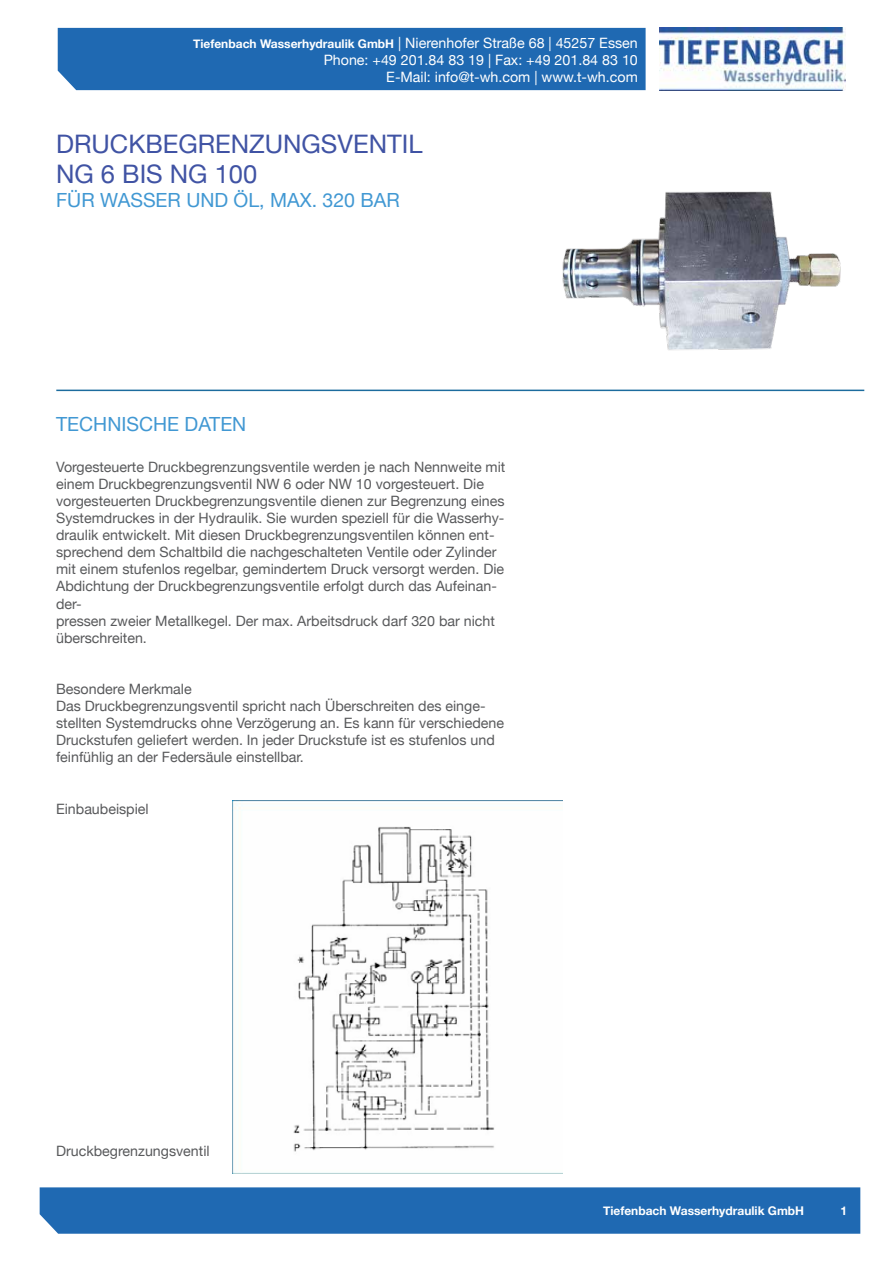
<style>
.page{position:relative;width:893px;height:1263px;background:#fff}
.page>*{position:absolute;margin:0;border:0;box-sizing:border-box;transform-origin:0 0}
.t1{font:25.5px/30.6px "Helvetica Neue";color:#4053a4}
.t2{font:19.5px "Helvetica Neue";color:#4198d3}
.t3{font:14.25px/17.1px "Helvetica Neue";color:#58595b}
.t4{font:14.25px/17.1px "Helvetica Neue";color:#fff;text-align:right}
.t5{font:12px/14.4px "Helvetica Neue";color:#fff;text-align:right}
.t6{font:700 12px "Helvetica Neue";color:#fff}
.s1{font-weight:700;font-size:12px}
.s2{font-weight:700}
</style>
<div class="page">
<hr style="left:56px;top:390px;width:808px;height:1px;background:#1c6c9e">
<img style="left:562px;top:191px;width:279px;height:159px">
<img style="left:233px;top:800px;width:329px;height:374px">
<div style="left:57px;top:28px;width:589px;height:62px;background:#1f69b2"></div>
<img style="left:660px;top:28px;width:185px;height:62px">
<div style="left:39px;top:1187px;width:821px;height:47px;background:#1f69b2"></div>
<p class="t4" style="left:193px;top:35px;width:446px"><span class="s1">Tiefenbach Wasserhydraulik GmbH</span> | Nierenhofer Straße 68 | 45257 Essen<br>Phone: +49 201.84 83 19 | Fax: +49 201.84 83 10<br>E-Mail: info@t-wh.com | www.t-wh.com</p>
<p class="t5" style="left:230px;top:37px;width:408px"><span class="s2">Tiefenbach Wasserhydraulik GmbH</span> | Nierenhofer Straße 68 | 45257 Essen<br>Telefon: +49 201.84 83 19 | Telefax: +49 201.84 83 10<br>E-Mail: info@t-wh.com | www.t-wh.com</p>
<h1 class="t1" style="left:56px;top:130px;width:368px">DRUCKBEGRENZUNGSVENTIL<br>NG 6 BIS NG 100</h1>
<h2 class="t2" style="left:56px;top:186px;width:345px">FÜR WASSER UND ÖL, MAX. 320 BAR</h2>
<h2 class="t2" style="left:56px;top:410px;width:192px">TEChNISChE DATEN</h2>
<p class="t3" style="left:56px;top:459px;width:451px">Vorgesteuerte Druckbegrenzungsventile werden je nach Nennweite mit einem Druckbegrenzungsventil NW 6 oder NW 10 vorgesteuert. Die vorgesteuerten Druckbegrenzungsventile dienen zur Begrenzung eines Systemdruckes in der hydraulik. Sie wurden speziell für die Wasserhy&shy;draulik entwickelt. Mit diesen Druckbegrenzungsventilen können ent&shy;sprechend dem Schaltbild die nachgeschalteten Ventile oder Zylinder mit einem stufenlos regelbar, gemindertem Druck versorgt werden. Die Abdichtung der Druckbegrenzungsventile erfolgt durch das Aufeinan&shy;der-<br>pressen zweier Metallkegel. Der max. Arbeitsdruck darf 320 bar nicht überschreiten.</p>
<p class="t3" style="left:56px;top:681px;width:449px">Besondere Merkmale<br>Das Druckbegrenzungsventil spricht nach Überschreiten des einge&shy;stellten Systemdrucks ohne Verzögerung an. Es kann für verschiedene Druckstufen geliefert werden. In jeder Druckstufe ist es stufenlos und feinfühlig an der Federsäule einstellbar.</p>
<p class="t3" style="left:56px;top:801px;width:94px">Einbaubeispiel</p>
<p class="t3" style="left:56px;top:1143px;width:155px">Druckbegrenzungsventil</p>
<p class="t6" style="left:603px;top:1201px;width:202px">Tiefenbach Wasserhydraulik GmbH</p>
<p class="t6" style="left:840px;top:1202px;width:8px">1</p>
<p class="t6" style="left:838px;top:1203px;width:8px">1</p>
</div>
